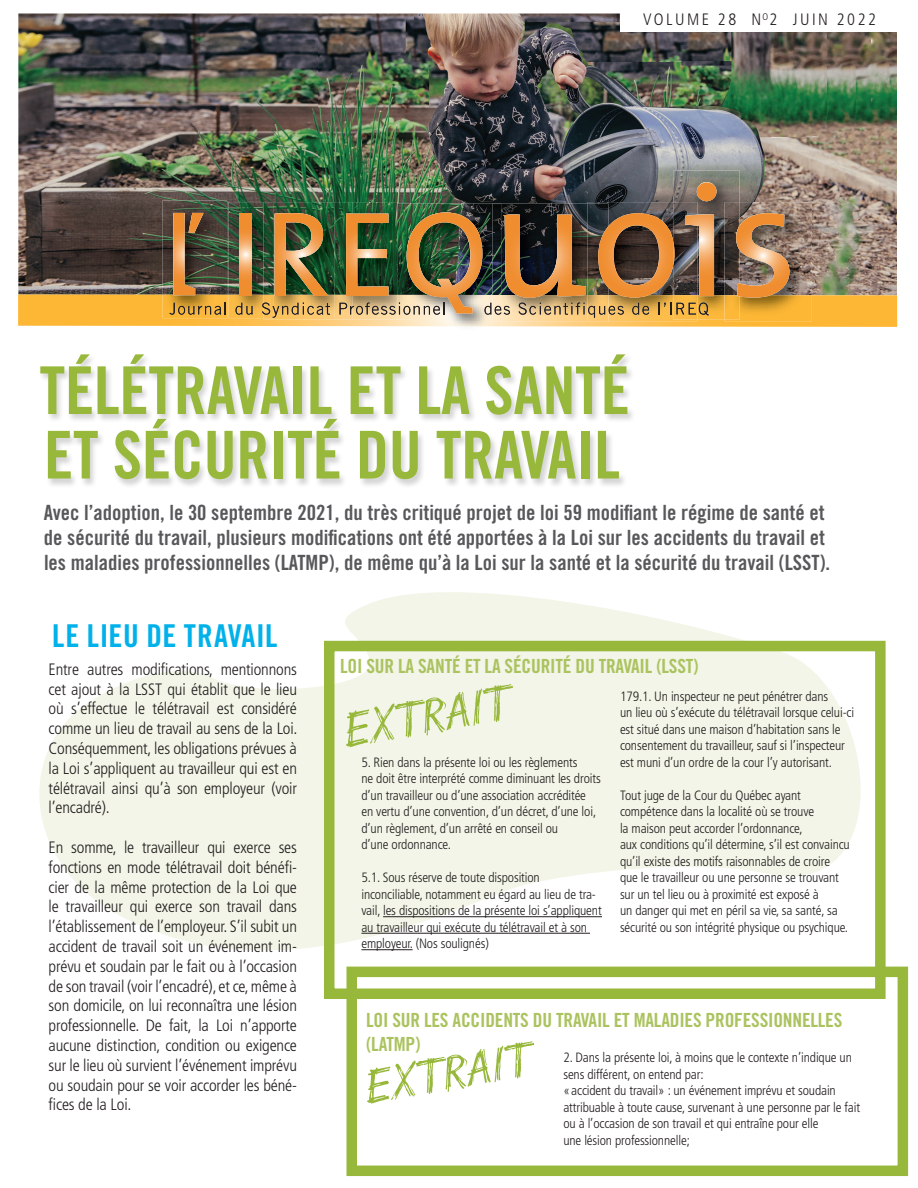
<style>
.page{position:relative;width:918px;height:1188px;background:#fff}
.page>*{position:absolute;margin:0;border:0;box-sizing:border-box;transform-origin:0 0}
.t1{font:66px/64.5px "Trade Gothic Bold Cond Twenty";letter-spacing:-.005em;color:#98b83c}
.t2{font:49.95px "Scratch Plain";color:#98b83c}
.t3{font:48.9px "Scratch Plain";color:#98b83c;scale:1.05 1}
.t4{font:31.5px "Trade Gothic Bold Cond Twenty";letter-spacing:.015em;color:#00b1ea}
.t5{font:21px/25.2px "Trade Gothic Bold Cond Twenty";color:#57585a}
.t6{font:19.5px "Trade Gothic Bold Cond Twenty";letter-spacing:-.01em;color:#abc35f}
.t7{font:300 condensed 16.5px/19.8px "Frutiger";letter-spacing:-.01em;color:#231f20;text-align:justify}
.t8{font:300 condensed 16.5px "Frutiger";letter-spacing:.15em;color:#231f20}
.t9{font:300 condensed 13.5px/16.5px "Frutiger";letter-spacing:-.01em;color:#231f20}
</style>
<div class="page">
<img style="left:18px;top:14px;width:879px;height:168px">
<img style="left:673px;top:170px;width:67px;height:12px">
<img style="left:18px;top:182px;width:879px;height:145px">
<svg style="left:240px;top:213px;width:11px;height:82px"></svg>
<svg style="left:39px;top:592px;width:864px;height:375px;fill:#f2f5e7"></svg>
<div style="left:346px;top:967px;width:562px;height:209px;border:10px solid #98b83c"></div>
<div style="left:620px;top:13px;width:280px;height:19px;background:#fff"></div>
<div style="left:39px;top:354px;width:597px;height:135px;background:#231f20;opacity:.2"></div>
<hr style="left:383px;top:916px;width:219px;height:1px;background:#231f20">
<hr style="left:361px;top:933px;width:229px;height:1px;background:#231f20">
<hr style="left:361px;top:949px;width:52px;height:1px;background:#231f20">
<div style="left:324px;top:641px;width:562px;height:358px;border:10px solid #98b83c"></div>
<p class="t8" style="left:643px;top:10px;width:234px">VOLUME 28 N<sup>O</sup>2 JUIN 2022</p>
<h1 class="t1" style="left:40px;top:358px;width:592px">Télétravail et la santé et sécurité du travail</h1>
<p class="t5" style="left:44px;top:500px;width:788px">Avec l’adoption, le 30 septembre 2021, du très critiqué projet de loi 59 modifiant le régime de santé et de sécurité du travail, plusieurs modifications ont été apportées à la Loi sur les accidents du travail et les maladies professionnelles (LATMP), de même qu’à la Loi sur la santé et la sécurité du travail (LSST).</p>
<h3 class="t4" style="left:52px;top:617px;width:221px">LE Lieu de travail</h3>
<p class="t7" style="left:49px;top:659px;width:251px">Entre autres modifications, mentionnons cet ajout à la LSST qui établit que le lieu où s’effectue le télétravail est considéré comme un lieu de travail au sens de la Loi.<br>Conséquemment, les obligations prévues à la Loi s’appliquent au travailleur qui est en télétravail ainsi qu’à son employeur (voir l’encadré).</p>
<p class="t7" style="left:49px;top:838px;width:250px">En somme, le travailleur qui exerce ses fonctions en mode télétravail doit bénéfi&shy;cier de la même protection de la Loi que le travailleur qui exerce son travail dans l’établissement de l’employeur. S’il subit un accident de travail soit un événement im&shy;prévu et soudain par le fait ou à l’occasion de son travail (voir l’encadré), et ce, même à son domicile, on lui reconnaîtra une lésion professionnelle. De fait, la Loi n’apporte aucune distinction, condition ou exigence sur le lieu où survient l’événement imprévu ou soudain pour se voir accorder les béné&shy;fices de la Loi.</p>
<h3 class="t6" style="left:340px;top:654px;width:182px">LOI SUR LA SANTÉ ET LA SÉCURI</h3>
<h3 class="t6" style="left:555px;top:654px;width:145px">TÉ DU TRAVAIL (LSST)</h3>
<h2 class="t2" style="left:338px;top:701px;width:169px;rotate:-10deg">EXTRAIT</h2>
<p class="t9" style="left:361px;top:754px;width:241px">5. Rien dans la présente loi ou les règlements<br>ne doit être interprété comme diminuant les droits d’un travailleur ou d’une association accréditée en vertu d’une convention, d’un décret, d’une loi, d’un règlement, d’un arrêté en conseil ou<br>d’une ordonnance.</p>
<p class="t9" style="left:361px;top:870px;width:242px">5.1. Sous réserve de toute disposition inconciliable, notamment eu égard au lieu de tra&shy;vail, les dispositions de la présente loi s’appliquent au travailleur qui exécute du télétravail et à son employeur. (Nos soulignés)</p>
<p class="t9" style="left:620px;top:688px;width:236px">179.1. Un inspecteur ne peut pénétrer dans<br>un lieu où s’exécute du télétravail lorsque celui-ci est situé dans une maison d’habitation sans le consentement du travailleur, sauf si l’inspecteur est muni d’un ordre de la cour l’y autorisant.</p>
<p class="t9" style="left:620px;top:787px;width:231px">Tout juge de la Cour du Québec ayant compétence dans la localité où se trouve<br>la maison peut accorder l’ordonnance,<br>aux conditions qu’il détermine, s’il est convaincu qu’il existe des motifs raisonnables de croire que le travailleur ou une personne se trouvant sur un tel lieu ou à proximité est exposé à<br>un danger qui met en péril sa vie, sa santé, sa sécurité ou son intégrité physique ou psychique.</p>
<h3 class="t6" style="left:366px;top:1008px;width:105px">LOI SUR LES ACCIDEN</h3>
<h3 class="t6" style="left:513px;top:1008px;width:331px">TS DU TRAVAIL ET MALADIES PROFESSIONNELLES</h3>
<h3 class="t6" style="left:366px;top:1032px;width:56px">(LATMP)</h3>
<h3 class="t3" style="left:359px;top:1059px;width:161px;rotate:-10deg">EXTRAIT</h3>
<p class="t9" style="left:563px;top:1049px;width:298px">2. Dans la présente loi, à moins que le contexte n’indique un sens différent, on entend par:<br>«accident du travail» : un événement imprévu et soudain attribuable à toute cause, survenant à une personne par le fait ou à l’occasion de son travail et qui entraîne pour elle<br>une lésion professionnelle;</p>
</div>
